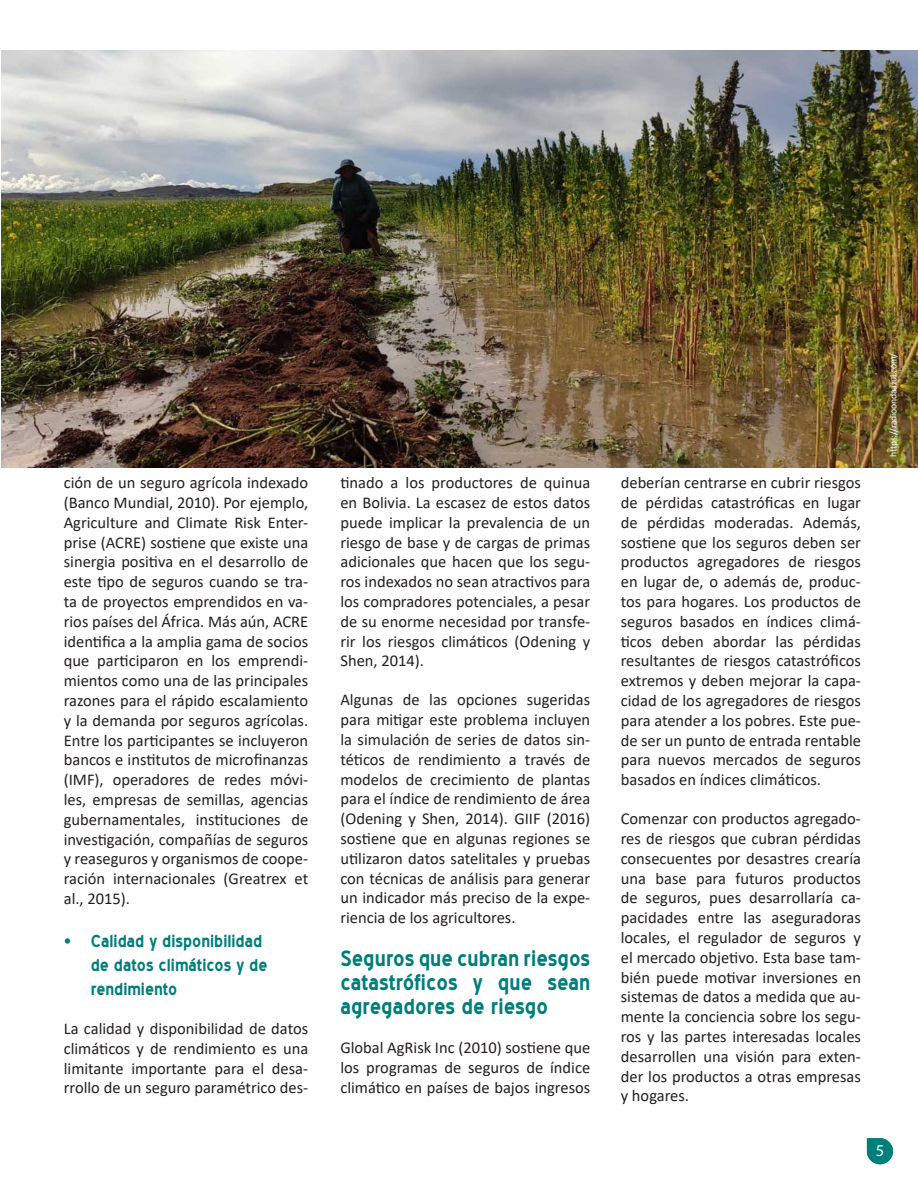
<style>
.page{position:relative;width:918px;height:1188px;background:#fff}
.page>*{position:absolute;margin:0;border:0;box-sizing:border-box;transform-origin:0 0}
.Texto{font:700 21px/24px "Blue Highway";color:#007e7a;text-align:justify}
.Texto-2{font:16.5px/19.8px "Calibri";color:#231f20;text-align:justify}
.t1{font:700 16.5px/24px "Blue Highway";color:#007e7a}
.t2{font:16.5px "Myriad Pro";color:#fff}
.Fuente{font:9.75px "Calibri";letter-spacing:-.025em;color:#fff}
</style>
<div class="page">
<svg style="left:867px;top:1138px;width:26px;height:26px"></svg>
<img style="left:1px;top:50px;width:917px;height:418px">
<p class="Texto-2" style="left:64px;top:472px;width:246px">ción de un seguro agrícola indexado (Banco Mundial, 2010). Por ejemplo, Agriculture and Climate Risk Enter&shy;prise (ACRE) sostiene que existe una sinergia positiva en el desarrollo de este tipo de seguros cuando se tra&shy;ta de proyectos emprendidos en va&shy;rios países del África. Más aún, ACRE identifica a la amplia gama de socios que participaron en los emprendi&shy;mientos como una de las principales razones para el rápido escalamiento y la demanda por seguros agrícolas.<br>Entre los participantes se incluyeron bancos e institutos de microfinanzas (IMF), operadores de redes móvi&shy;les, empresas de semillas, agencias gubernamentales, instituciones de investigación, compañías de seguros y reaseguros y organismos de coope&shy;ración internacionales (Greatrex et al., 2015).</p>
<p class="t1" style="left:91px;top:929px;width:178px;text-indent:-27px">• Calidad y disponibilidad de datos climáticos y de rendimiento</p>
<p class="Texto-2" style="left:64px;top:1018px;width:246px">La calidad y disponibilidad de datos climáticos y de rendimiento es una limitante importante para el desa&shy;rrollo de un seguro paramétrico des-</p>
<p class="Texto-2" style="left:340px;top:472px;width:251px">tinado a los productores de quinua en Bolivia. La escasez de estos datos puede implicar la prevalencia de un riesgo de base y de cargas de primas adicionales que hacen que los segu&shy;ros indexados no sean atractivos para los compradores potenciales, a pesar de su enorme necesidad por transfe&shy;rir los riesgos climáticos (Odening y Shen, 2014).</p>
<p class="Texto-2" style="left:340px;top:690px;width:251px">Algunas de las opciones sugeridas para mitigar este problema incluyen la simulación de series de datos sin&shy;téticos de rendimiento a través de modelos de crecimiento de plantas para el índice de rendimiento de área (Odening y Shen, 2014). GIIF (2016) sostiene que en algunas regiones se utilizaron datos satelitales y pruebas con técnicas de análisis para generar un indicador más preciso de la expe&shy;riencia de los agricultores.</p>
<p class="Texto" style="left:340px;top:947px;width:251px">Seguros que cubran riesgos catastróficos y que sean agregadores de riesgo</p>
<p class="Texto-2" style="left:340px;top:1037px;width:251px">Global AgRisk Inc (2010) sostiene que los programas de seguros de índice climático en países de bajos ingresos</p>
<p class="Texto-2" style="left:621px;top:472px;width:242px">deberían centrarse en cubrir riesgos de pérdidas catastróficas en lugar de pérdidas moderadas. Además, sostiene que los seguros deben ser productos agregadores de riesgos en lugar de, o además de, produc&shy;tos para hogares. Los productos de seguros basados en índices climá&shy;ticos deben abordar las pérdidas resultantes de riesgos catastróficos extremos y deben mejorar la capa&shy;cidad de los agregadores de riesgos para atender a los pobres. Este pue&shy;de ser un punto de entrada rentable para nuevos mercados de seguros basados en índices climáticos.</p>
<p class="Texto-2" style="left:621px;top:808px;width:242px">Comenzar con productos agregado&shy;res de riesgos que cubran pérdidas consecuentes por desastres crearía una base para futuros productos de seguros, pues desarrollaría ca&shy;pacidades entre las aseguradoras locales, el regulador de seguros y el mercado objetivo. Esta base tam&shy;bién puede motivar inversiones en sistemas de datos a medida que au&shy;mente la conciencia sobre los segu&shy;ros y las partes interesadas locales desarrollen una visión para exten&shy;der los productos a otras empresas y hogares.</p>
<p class="Fuente" style="left:886px;top:457px;width:105px;rotate:-90deg">https://radioondaazul.com/</p>
<p class="t2" style="left:876px;top:1140px;width:10px">5</p>
</div>
